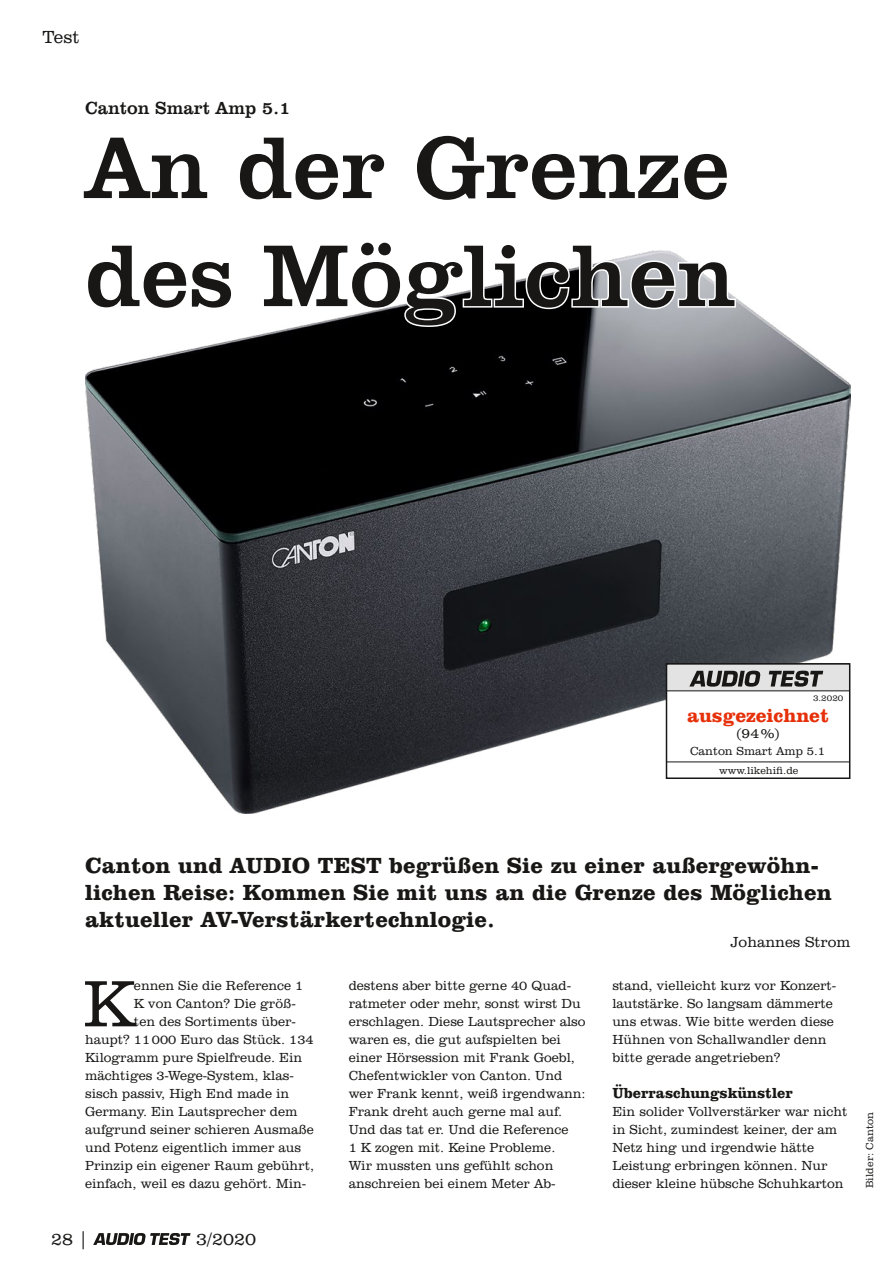
<style>
.page{position:relative;width:893px;height:1276px;background:#fff}
.page>*{position:absolute;margin:0;border:0;box-sizing:border-box;transform-origin:0 0}
.t1{font:90px/108px "Clarendon BT Pro";color:#181716}
.t2{font:300 67.2px "Clarendon BT Pro";color:#181716}
.t3{font:800 22.5px/27px "Clarendon BT Pro";letter-spacing:.01em;color:#181716}
.t4{font:800 19.5px "Clarendon BT Pro";color:#e63009}
.t5{font:18px "Clarendon BT Pro";color:#181716}
.t6{font:300 18px "Clarendon BT Pro";color:#181716}
.t7{font:800 15px "Clarendon BT Pro";color:#181716}
.t8{font:300 15px "Clarendon BT Pro";color:#181716}
.t9{font:300 14.25px "Clarendon BT Pro";color:#181716}
.t10{font:300 13.5px/18px "Clarendon BT Pro";color:#181716}
.t11{font:300 12px "Clarendon BT Pro";color:#181716}
.t12{font:300 10.5px "Clarendon BT Pro";letter-spacing:.01em;color:#181716}
.t13{font:300 9px "Clarendon BT Pro";color:#181716}
.s1{color:#fff}
</style>
<div class="page">
<svg style="left:93px;top:1233px;width:98px;height:12px"></svg>
<img style="left:85px;top:250px;width:765px;height:563px">
<div style="left:666px;top:664px;width:184px;height:114px;background:#fff"></div>
<svg style="left:669px;top:761px;width:178px;height:2px"></svg>
<div style="left:666px;top:663px;width:184px;height:116px;border:2px solid #181716"></div>
<svg style="left:666px;top:664px;width:184px;height:27px;background:#a7a7a6"></svg>
<h3 class="t6" style="left:43px;top:25px;width:39px">Test</h3>
<h3 class="t5" style="left:85px;top:96px;width:207px">Canton Smart Amp 5.1</h3>
<h1 class="t1" style="left:85px;top:111px;width:652px">An der Grenze des <span class="s1">Möglichen</span></h1>
<p class="t13" style="left:813px;top:692px;width:32px">3.2020</p>
<h3 class="t4" style="left:687px;top:703px;width:144px">ausgezeichnet</h3>
<p class="t9" style="left:736px;top:724px;width:45px">(94%)</p>
<p class="t11" style="left:690px;top:743px;width:137px">Canton Smart Amp 5.1</p>
<p class="t12" style="left:719px;top:764px;width:81px">www.likehifi.de</p>
<h3 class="t3" style="left:85px;top:851px;width:748px">Canton und AUDIO TEST begrüßen Sie zu einer außergewöhn&shy;lichen Reise: Kommen Sie mit uns an die Grenze des Möglichen aktueller AV-Verstärkertechnlogie.</h3>
<p class="t8" style="left:730px;top:932px;width:121px">Johannes Strom</p>
<p class="t10" style="left:134px;top:976px;width:171px">ennen Sie die Reference 1</p>
<p class="t10" style="left:134px;top:994px;width:163px">K von Canton? Die größ-</p>
<p class="t10" style="left:134px;top:1012px;width:163px">ten des Sortiments über-</p>
<p class="t10" style="left:85px;top:1030px;width:230px">haupt? 11000 Euro das Stück. 134</p>
<p class="t10" style="left:85px;top:1048px;width:219px">Kilogramm pure Spielfreude. Ein</p>
<p class="t10" style="left:85px;top:1066px;width:210px">mächtiges 3-Wege-System, klas-</p>
<p class="t10" style="left:85px;top:1084px;width:206px">sisch passiv, High End made in</p>
<p class="t10" style="left:85px;top:1102px;width:214px">Germany. Ein Lautsprecher dem</p>
<p class="t10" style="left:85px;top:1120px;width:230px">aufgrund seiner schieren Ausmaße</p>
<p class="t10" style="left:85px;top:1138px;width:218px">und Potenz eigentlich immer aus</p>
<p class="t10" style="left:85px;top:1156px;width:231px">Prinzip ein eigener Raum gebührt,</p>
<p class="t10" style="left:85px;top:1174px;width:223px">einfach, weil es dazu gehört. Min-</p>
<h2 class="t2" style="left:83px;top:960px;width:52px">K</h2>
<p class="t10" style="left:349px;top:976px;width:238px">destens aber bitte gerne 40 Quad&shy;ratmeter oder mehr, sonst wirst Du erschlagen. Diese Lautsprecher also waren es, die gut aufspielten bei einer Hörsession mit Frank Goebl,<br>Chefentwickler von Canton. Und wer Frank kennt, weiß irgendwann:<br>Frank dreht auch gerne mal auf.<br>Und das tat er. Und die Reference<br>1 K zogen mit. Keine Probleme.<br>Wir mussten uns gefühlt schon anschreien bei einem Meter Ab-</p>
<p class="t10" style="left:612px;top:976px;width:226px">stand, vielleicht kurz vor Konzert&shy;lautstärke. So langsam dämmerte uns etwas. Wie bitte werden diese<br>Hühnen von Schallwandler denn bitte gerade angetrieben?</p>
<p class="t7" style="left:612px;top:1083px;width:182px">Überraschungskünstler</p>
<p class="t10" style="left:612px;top:1102px;width:237px">Ein solider Vollverstärker war nicht in Sicht, zumindest keiner, der am Netz hing und irgendwie hätte Leistung erbringen können. Nur dieser kleine hübsche Schuhkarton</p>
<p class="t12" style="left:863px;top:1188px;width:78px;rotate:-90deg">Bilder: Canton</p>
<h3 class="t6" style="left:51px;top:1227px;width:38px">28 |</h3>
<h3 class="t6" style="left:196px;top:1227px;width:62px">3/2020</h3>
</div>
